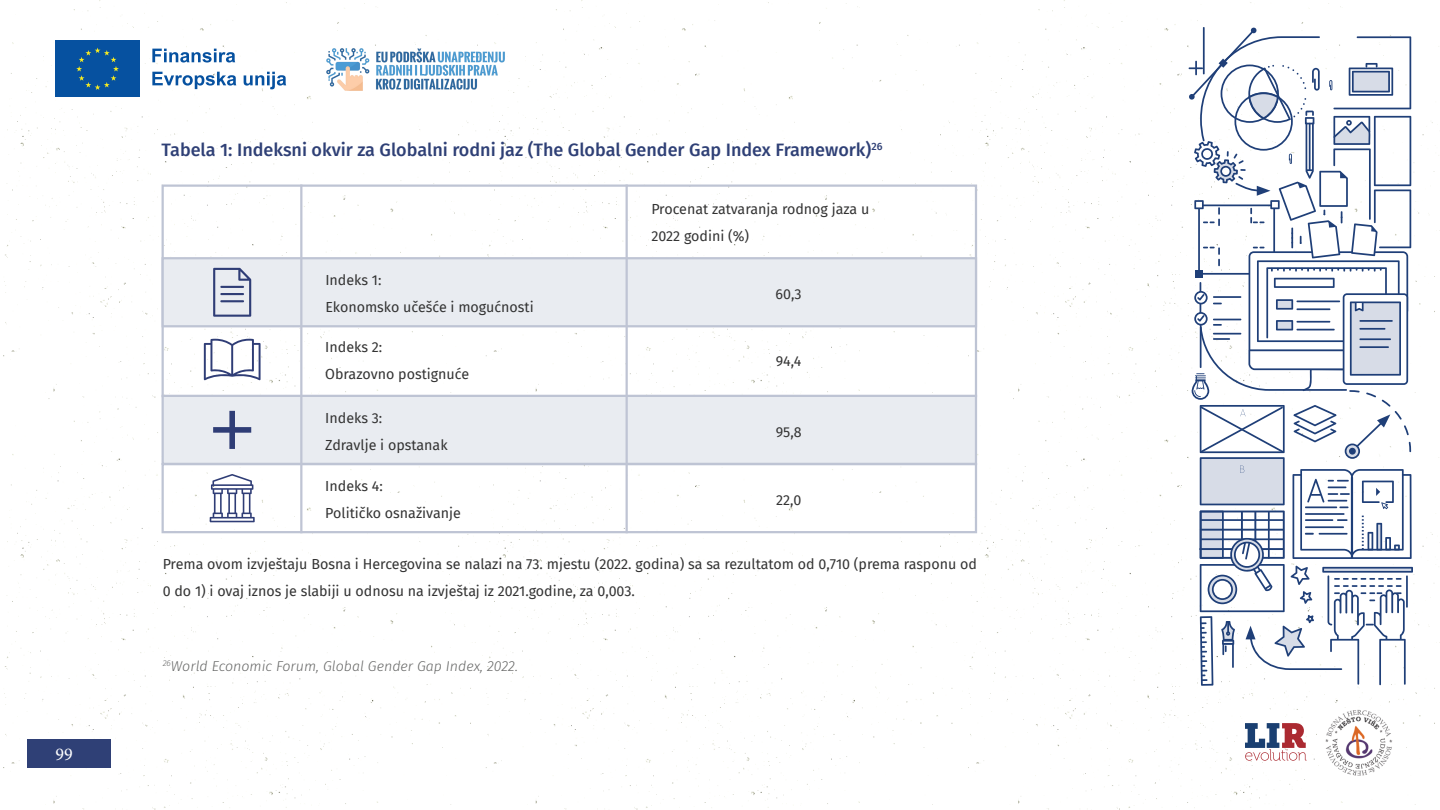
<style>
.page{position:relative;width:1440px;height:810px;background:#fff}
.page>*{position:absolute;margin:0;border:0;box-sizing:border-box;transform-origin:0 0}
.t1{font:500 18px "Fira Sans";color:#2f4076}
.t2{font:18px "Minion Pro";color:#fff}
.t3{font:14.25px/27px "Fira Sans";color:#333}
.t4{font:italic 300 14.25px "Fira Sans";color:#666766}
</style>
<div class="page">
<img style="left:4px;top:0;width:475px;height:810px">
<img style="left:482px;top:0;width:958px;height:810px">
<img style="left:325px;top:46px;width:181px;height:46px">
<svg style="left:1245px;top:723px;width:62px;height:38px"></svg>
<img style="left:1322px;top:708px;width:73px;height:70px">
<div style="left:27px;top:740px;width:84px;height:28px;background:#2f4076"></div>
<div style="left:54px;top:39px;width:87px;height:60px;background:linear-gradient(to right,#fff,#fff)"></div>
<div style="left:55px;top:41px;width:85px;height:56px;background:#0651a0"></div>
<svg style="left:76px;top:48px;width:43px;height:42px"></svg>
<svg style="left:152px;top:49px;width:83px;height:14px"></svg>
<svg style="left:152px;top:72px;width:84px;height:17px"></svg>
<svg style="left:244px;top:72px;width:42px;height:17px"></svg>
<div style="left:162px;top:184px;width:815px;height:213px;border:2px solid #bec4d4"></div>
<div style="left:162px;top:257px;width:815px;height:70px;background:#e9ecf1;border:2px solid #bec4d4"></div>
<div style="left:162px;top:395px;width:815px;height:70px;background:#e9ecf1;border:2px solid #bec4d4"></div>
<div style="left:162px;top:463px;width:815px;height:70px;border:2px solid #bec4d4"></div>
<hr style="left:300px;top:184px;width:2px;height:349px;background:#bfc4d4">
<hr style="left:626px;top:184px;width:2px;height:349px;background:#bfc4d4">
<svg style="left:213px;top:268px;width:38px;height:49px"></svg>
<hr style="left:220px;top:293px;width:24px;height:2px;background:#2f3d76">
<hr style="left:220px;top:286px;width:24px;height:2px;background:#2f3d76">
<hr style="left:220px;top:300px;width:24px;height:2px;background:#2f3d76">
<svg style="left:204px;top:339px;width:57px;height:41px"></svg>
<svg style="left:213px;top:411px;width:38px;height:38px"></svg>
<svg style="left:210px;top:474px;width:45px;height:48px"></svg>
<svg style="left:1189px;top:27px;width:224px;height:659px"></svg>
<p class="t2" style="left:56px;top:742px;width:19px">99</p>
<p class="t1" style="left:162px;top:135px;width:722px">Tabela 1: Indeksni okvir za Globalni rodni jaz (The Global Gender Gap Index Framework)<sup>26</sup></p>
<p class="t3" style="left:325px;top:267px;width:210px">Indeks 1:<br>Ekonomsko učešće i mogućnosti</p>
<p class="t3" style="left:651px;top:195px;width:220px">Procenat zatvaranja rodnog jaza u<br>2022 godini (%)</p>
<p class="t3" style="left:776px;top:280px;width:28px">60,3</p>
<p class="t3" style="left:325px;top:333px;width:145px">Indeks 2:<br>Obrazovno postignuće</p>
<p class="t3" style="left:325px;top:404px;width:124px">Indeks 3:<br>Zdravlje i opstanak</p>
<p class="t3" style="left:325px;top:472px;width:137px">Indeks 4:<br>Političko osnaživanje</p>
<p class="t3" style="left:163px;top:550px;width:816px">Prema ovom izvještaju Bosna i Hercegovina se nalazi na 73. mjestu (2022. godina) sa sa rezultatom od 0,710 (prema rasponu od<br>0 do 1) i ovaj iznos je slabiji u odnosu na izvještaj iz 2021.godine, za 0,003.</p>
<p class="t3" style="left:776px;top:347px;width:27px">94,4</p>
<p class="t3" style="left:776px;top:418px;width:27px">95,8</p>
<p class="t3" style="left:776px;top:486px;width:27px">22,0</p>
<p class="t4" style="left:163px;top:656px;width:357px"><sup>26</sup>World Economic Forum, Global Gender Gap Index, 2022.</p>
</div>
